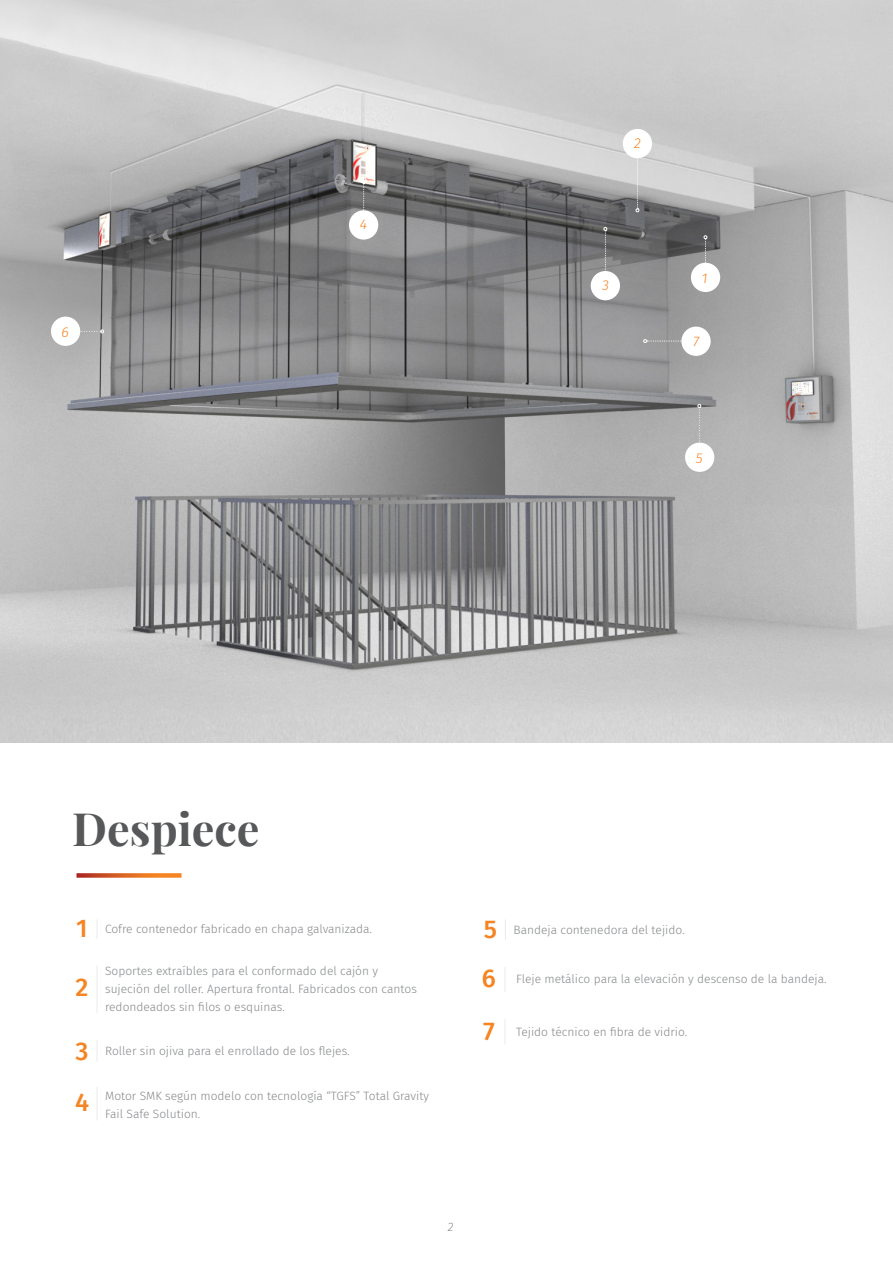
<style>
.page{position:relative;width:893px;height:1263px;background:#fff}
.page>*{position:absolute;margin:0;border:0;box-sizing:border-box;transform-origin:0 0}
.TITULOS{font:700 45px "Playfair Display";color:#57585a}
.TEXTO_10pt{font:500 25.5px "Fira Sans";color:#f58422}
.TEXTO_10pt-2{font:italic 300 14.1px "Fira Sans";color:#f58422}
.TEXTO_8pt{font:300 12px/18px "Fira Sans";color:#86888b}
.t1{font:italic 300 12px "Fira Sans";color:#86888b}
</style>
<div class="page">
<img style="left:0;top:210px;width:893px;height:472px">
<svg style="left:77px;top:873px;width:105px;height:5px"></svg>
<hr style="left:96px;top:919px;width:2px;height:20px;background:#e3e4e6">
<svg style="left:504px;top:1019px;width:1px;height:25px"></svg>
<hr style="left:96px;top:965px;width:2px;height:48px;background:#e3e4e6">
<hr style="left:96px;top:1040px;width:2px;height:21px;background:#e3e4e6">
<hr style="left:96px;top:1087px;width:2px;height:33px;background:#e3e4e6">
<svg style="left:505px;top:920px;width:1px;height:20px"></svg>
<svg style="left:504px;top:967px;width:1px;height:25px"></svg>
<div style="left:591px;top:271px;width:29px;height:29px;background:#fff;border-radius:50%"></div>
<svg style="left:603px;top:227px;width:4px;height:45px"></svg>
<div style="left:349px;top:210px;width:29px;height:30px;background:#fff;border-radius:50%"></div>
<div style="left:685px;top:443px;width:29px;height:29px;background:#fff;border-radius:50%"></div>
<svg style="left:697px;top:404px;width:4px;height:39px"></svg>
<div style="left:681px;top:327px;width:30px;height:29px;background:#fff;border-radius:50%"></div>
<svg style="left:643px;top:339px;width:39px;height:4px"></svg>
<div style="left:51px;top:317px;width:29px;height:29px;background:#fff;border-radius:50%"></div>
<svg style="left:80px;top:330px;width:24px;height:3px"></svg>
<div style="left:691px;top:263px;width:29px;height:29px;background:#fff;border-radius:50%"></div>
<svg style="left:704px;top:235px;width:3px;height:28px"></svg>
<img style="left:0;top:0;width:893px;height:210px">
<p class="TEXTO_10pt-2" style="left:61px;top:322px;width:9px">6</p>
<p class="TEXTO_10pt-2" style="left:360px;top:214px;width:9px">4</p>
<p class="TEXTO_10pt-2" style="left:634px;top:134px;width:8px">2</p>
<p class="TEXTO_10pt-2" style="left:602px;top:275px;width:8px">3</p>
<p class="TEXTO_10pt-2" style="left:702px;top:268px;width:7px">1</p>
<p class="TEXTO_10pt-2" style="left:693px;top:331px;width:8px">7</p>
<p class="TEXTO_10pt-2" style="left:696px;top:448px;width:8px">5</p>
<p class="TITULOS" style="left:72px;top:794px;width:189px">Despiece</p>
<p class="TEXTO_10pt" style="left:76px;top:908px;width:13px">1</p>
<p class="TEXTO_10pt" style="left:76px;top:966px;width:14px">2</p>
<p class="TEXTO_10pt" style="left:76px;top:1030px;width:15px">3</p>
<p class="TEXTO_10pt" style="left:75px;top:1081px;width:16px">4</p>
<p class="TEXTO_8pt" style="left:105px;top:920px;width:268px">Cofre contenedor fabricado en chapa galvanizada.</p>
<p class="TEXTO_8pt" style="left:105px;top:962px;width:313px">Soportes extraíbles para el conformado del cajón y sujeción del roller. Apertura frontal. Fabricados con cantos redondeados sin filos o esquinas.</p>
<p class="TEXTO_8pt" style="left:105px;top:1042px;width:246px">Roller sin ojiva para el enrollado de los flejes.</p>
<p class="TEXTO_8pt" style="left:105px;top:1086px;width:325px">Motor SMK según modelo con tecnología “TGFS” Total Gravity<br>Fail Safe Solution.</p>
<p class="TEXTO_10pt" style="left:484px;top:909px;width:15px">5</p>
<p class="TEXTO_10pt" style="left:482px;top:958px;width:16px">6</p>
<p class="TEXTO_10pt" style="left:483px;top:1011px;width:13px">7</p>
<p class="TEXTO_8pt" style="left:513px;top:920px;width:173px">Bandeja contenedora del tejido.</p>
<p class="TEXTO_8pt" style="left:516px;top:970px;width:312px">Fleje metálico para la elevación y descenso de la bandeja.</p>
<p class="TEXTO_8pt" style="left:516px;top:1022px;width:173px">Tejido técnico en fibra de vidrio.</p>
<p class="t1" style="left:448px;top:1218px;width:7px">2</p>
</div>
